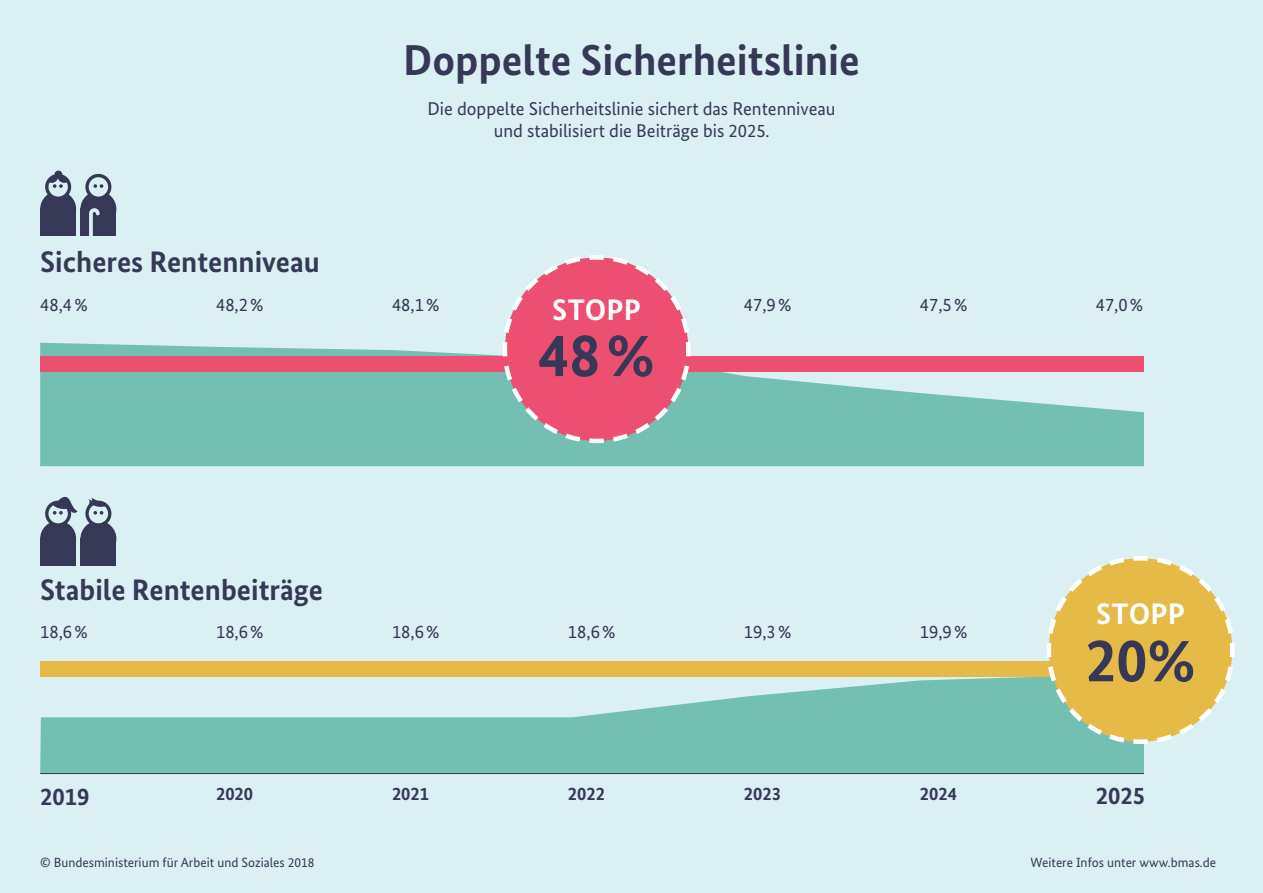
<style>
.page{position:relative;width:1263px;height:893px;background:#dbf0f2}
.page>*{position:absolute;margin:0;border:0;box-sizing:border-box;transform-origin:0 0}
.t1{font:700 61.8px "Bundes Sans";color:#373856}
.t2{font:700 43.2px "Bundes Sans";color:#373856}
.t3{font:700 29.7px "Bundes Sans";color:#373856}
.t4{font:700 29.7px "Bundes Sans";letter-spacing:.01em;color:#fff}
.t5{font:700 24.75px "Bundes Sans";color:#373856}
.t6{font:18.6px/22.2px "Bundes Sans";color:#373856;text-align:center}
.t7{font:700 18.6px "Bundes Sans";color:#373856}
.t8{font:13.35px "Bundes Sans";color:#373856}
</style>
<div class="page">
<svg style="left:40px;top:677px;width:1104px;height:96px;fill:#73bfb2"></svg>
<hr style="left:40px;top:773px;width:1104px;height:1px;background:#373856">
<div style="left:40px;top:661px;width:1104px;height:16px;background:#e5ba47"></div>
<svg style="left:1044px;top:556px;width:191px;height:190px"></svg>
<div style="left:80px;top:538px;width:36px;height:28px;background:#373856"></div>
<div style="left:80px;top:521px;width:36px;height:36px;background:#373856;border-radius:50%"></div>
<div style="left:40px;top:538px;width:36px;height:28px;background:#373856"></div>
<div style="left:40px;top:521px;width:36px;height:36px;background:#373856;border-radius:50%"></div>
<svg style="left:87px;top:502px;width:23px;height:23px"></svg>
<div style="left:85px;top:501px;width:26px;height:26px;border:3px solid #373856;border-radius:50%"></div>
<svg style="left:47px;top:502px;width:23px;height:23px"></svg>
<div style="left:45px;top:501px;width:26px;height:26px;border:3px solid #373856;border-radius:50%"></div>
<svg style="left:50px;top:496px;width:28px;height:21px"></svg>
<svg style="left:87px;top:497px;width:23px;height:18px"></svg>
<svg style="left:40px;top:343px;width:1104px;height:123px;fill:#73bfb2"></svg>
<div style="left:40px;top:357px;width:1104px;height:15px;background:#ed4f70"></div>
<svg style="left:500px;top:255px;width:193px;height:190px"></svg>
<div style="left:80px;top:209px;width:36px;height:27px;background:#373856"></div>
<div style="left:80px;top:191px;width:36px;height:36px;background:#373856;border-radius:50%"></div>
<div style="left:40px;top:209px;width:36px;height:27px;background:#373856"></div>
<div style="left:40px;top:191px;width:36px;height:36px;background:#373856;border-radius:50%"></div>
<svg style="left:87px;top:176px;width:23px;height:22px"></svg>
<div style="left:85px;top:174px;width:26px;height:26px;border:3px solid #373856;border-radius:50%"></div>
<svg style="left:93px;top:184px;width:10px;height:4px"></svg>
<svg style="left:47px;top:176px;width:23px;height:22px"></svg>
<div style="left:45px;top:174px;width:26px;height:26px;border:3px solid #373856;border-radius:50%"></div>
<svg style="left:47px;top:176px;width:23px;height:12px"></svg>
<div style="left:54px;top:171px;width:8px;height:7px;background:#373856;border-radius:50%"></div>
<svg style="left:89px;top:208px;width:11px;height:28px"></svg>
<h2 class="t2" style="left:403px;top:34px;width:458px">Doppelte Sicherheitslinie</h2>
<p class="t6" style="left:427px;top:97px;width:410px">Die doppelte Sicherheitslinie sichert das Rentenniveau und stabilisiert die Beiträge bis 2025.</p>
<h3 class="t3" style="left:40px;top:244px;width:281px">Sicheres Rentenniveau</h3>
<p class="t6" style="left:40px;top:293px;width:49px">48,4 %</p>
<p class="t6" style="left:216px;top:293px;width:49px">48,2 %</p>
<p class="t6" style="left:392px;top:293px;width:49px">48,1 %</p>
<h3 class="t4" style="left:552px;top:291px;width:90px">STOPP</h3>
<p class="t6" style="left:744px;top:293px;width:49px">47,9 %</p>
<p class="t6" style="left:920px;top:293px;width:49px">47,5 %</p>
<p class="t6" style="left:1096px;top:293px;width:49px">47,0 %</p>
<h1 class="t1" style="left:538px;top:317px;width:118px">48%</h1>
<h3 class="t3" style="left:40px;top:571px;width:284px">Stabile Rentenbeiträge</h3>
<p class="t6" style="left:40px;top:621px;width:49px">18,6 %</p>
<p class="t6" style="left:216px;top:621px;width:49px">18,6 %</p>
<p class="t6" style="left:392px;top:621px;width:49px">18,6 %</p>
<p class="t6" style="left:568px;top:621px;width:49px">18,6 %</p>
<p class="t6" style="left:744px;top:621px;width:49px">19,3 %</p>
<p class="t6" style="left:920px;top:621px;width:49px">19,9 %</p>
<h3 class="t4" style="left:1096px;top:596px;width:90px">STOPP</h3>
<h1 class="t1" style="left:1085px;top:622px;width:112px">20%</h1>
<h3 class="t5" style="left:40px;top:782px;width:51px">2019</h3>
<p class="t7" style="left:216px;top:783px;width:39px">2020</p>
<p class="t7" style="left:392px;top:783px;width:39px">2021</p>
<p class="t7" style="left:568px;top:783px;width:39px">2022</p>
<p class="t7" style="left:744px;top:783px;width:39px">2023</p>
<p class="t7" style="left:920px;top:783px;width:39px">2024</p>
<h3 class="t5" style="left:1096px;top:781px;width:51px">2025</h3>
<p class="t8" style="left:40px;top:855px;width:276px">© Bundesministerium für Arbeit und Soziales 2018</p>
<p class="t8" style="left:1030px;top:855px;width:187px">Weitere Infos unter www.bmas.de</p>
</div>
